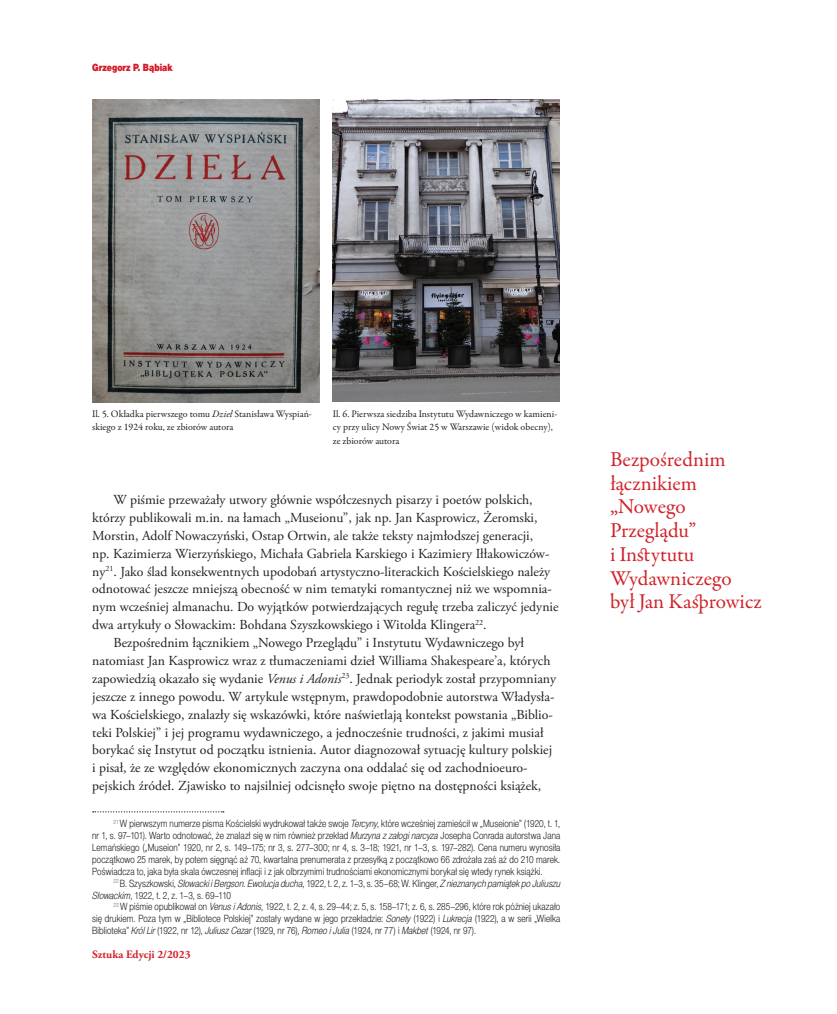
<style>
.page{position:relative;width:837px;height:1014px;background:#fff}
.page>*{position:absolute;margin:0;border:0;box-sizing:border-box;transform-origin:0 0}
.t1{font:21.25px/23.8px "Garamond Premr Pro";color:#d1232a}
.t2{font:13.75px "Adobe Garamond Pro";color:#231f20}
.t3{font:700 11.25px "Adobe Garamond Pro";color:#d1232a}
.t4{font:10px/11.9px "Switzer C Cnd EFN Light";letter-spacing:.01em;color:#231f20;text-align:justify}
.t5{font:10px/13.8px "Garamond Premr Pro";color:#231f20}
.t6{font:10px/11.9px "Switzer C Cnd EFN Light";letter-spacing:-.02em;color:#231f20}
.t7{font:10px "Switzer C Cnd EFN Black";color:#d61828}
.s1{font-style:italic}
</style>
<div class="page">
<svg style="left:93px;top:811px;width:131px;height:1px"></svg>
<img style="left:92px;top:99px;width:227px;height:303px">
<img style="left:332px;top:99px;width:227px;height:303px">
<p class="t7" style="left:92px;top:61px;width:82px">Grzegorz P. Bąbiak</p>
<p class="t5" style="left:92px;top:407px;width:221px">Il. 5. Okładka pierwszego tomu <span class="s1">Dzieł</span> Stanisława Wyspiań&shy;skiego z 1924 roku, ze zbiorów autora</p>
<p class="t5" style="left:332px;top:407px;width:226px">Il. 6. Pierwsza siedziba Instytutu Wydawniczego w kamieni&shy;cy przy ulicy Nowy Świat 25 w Warszawie (widok obecny), ze zbiorów autora</p>
<p class="t2" style="left:113px;top:491px;width:420px">W piśmie przeważały utwory głównie współczesnych pisarzy i poetów polskich,</p>
<p class="t2" style="left:92px;top:509px;width:446px">którzy publikowali m.in. na łamach „Museionu”, jak np. Jan Kasprowicz, Żeromski,</p>
<p class="t2" style="left:92px;top:527px;width:442px">Morstin, Adolf Nowaczyński, Ostap Ortwin, ale także teksty najmłodszej generacji,</p>
<p class="t2" style="left:92px;top:545px;width:458px">np. Kazimierza Wierzyńskiego, Michała Gabriela Karskiego i Kazimiery Iłłakowiczów-</p>
<p class="t2" style="left:92px;top:563px;width:459px">ny<sup>21</sup>. Jako ślad konsekwentnych upodobań artystyczno-literackich Kościelskiego należy</p>
<p class="t2" style="left:92px;top:580px;width:461px">odnotować jeszcze mniejszą obecność w nim tematyki romantycznej niż we wspomnia-</p>
<p class="t2" style="left:92px;top:598px;width:467px">nym wcześniej almanachu. Do wyjątków potwierdzających regułę trzeba zaliczyć jedynie</p>
<p class="t2" style="left:92px;top:616px;width:396px">dwa artykuły o Słowackim: Bohdana Szyszkowskiego i Witolda Klingera<sup>22</sup>.</p>
<p class="t2" style="left:113px;top:634px;width:412px">Bezpośrednim łącznikiem „Nowego Przeglądu” i Instytutu Wydawniczego był</p>
<p class="t2" style="left:92px;top:652px;width:459px">natomiast Jan Kasprowicz wraz z tłumaczeniami dzieł Williama Shakespeare’a, których</p>
<p class="t2" style="left:92px;top:670px;width:465px">zapowiedzią okazało się wydanie <span class="s1">Venus i Adonis</span><sup>23</sup>. Jednak periodyk został przypomniany</p>
<p class="t2" style="left:92px;top:688px;width:463px">jeszcze z innego powodu. W artykule wstępnym, prawdopodobnie autorstwa Władysła-</p>
<p class="t2" style="left:92px;top:706px;width:462px">wa Kościelskiego, znalazły się wskazówki, które naświetlają kontekst powstania „Biblio-</p>
<p class="t2" style="left:92px;top:723px;width:453px">teki Polskiej” i jej programu wydawniczego, a jednocześnie trudności, z jakimi musiał</p>
<p class="t2" style="left:92px;top:741px;width:461px">borykać się Instytut od początku istnienia. Autor diagnozował sytuację kultury polskiej</p>
<p class="t2" style="left:92px;top:759px;width:437px">i pisał, że ze względów ekonomicznych zaczyna ona oddalać się od zachodnioeuro-</p>
<p class="t2" style="left:92px;top:777px;width:450px">pejskich źródeł. Zjawisko to najsilniej odcisnęło swoje piętno na dostępności książek,</p>
<p class="t4" style="left:92px;top:817px;width:469px;text-indent:21px"><sup>21</sup> W pierwszym numerze pisma Kościelski wydrukował także swoje <span class="s1">Tercyny</span>, które wcześniej zamieścił w „Museionie” (1920, t. 1, nr 1, s. 97–101). Warto odnotować, że znalazł się w nim również przekład <span class="s1">Murzyna z załogi narcyza</span> Josepha Conrada autorstwa Jana Lemańskiego („Museion” 1920, nr 2, s. 149–175; nr 3, s. 277–300; nr 4, s. 3–18; 1921, nr 1–3, s. 197–282). Cena numeru wynosiła początkowo 25 marek, by potem sięgnąć aż 70, kwartalna prenumerata z przesyłką z początkowo 66 zdrożała zaś aż do 210 marek.<br>Poświadcza to, jaka była skala ówczesnej inflacji i z jak olbrzymimi trudnościami ekonomicznymi borykał się wtedy rynek książki.</p>
<p class="t6" style="left:92px;top:877px;width:469px;text-indent:21px"><sup>22</sup> B. Szyszkowski, <span class="s1">Słowacki i Bergson. Ewolucja ducha</span>, 1922, t. 2, z. 1–3, s. 35–68; W. Klinger, <span class="s1">Z nieznanych pamiątek po Juliuszu<br>Słowackim</span>, 1922, t. 2, z. 1–3, s. 69–110</p>
<p class="t4" style="left:92px;top:901px;width:469px;text-indent:21px"><sup>23</sup> W piśmie opublikował on <span class="s1">Venus i Adonis</span>, 1922, t. 2, z. 4, s. 29–44; z. 5, s. 158–171; z. 6, s. 285–296, które rok później ukazało się drukiem. Poza tym w „Bibliotece Polskiej” zostały wydane w jego przekładzie: <span class="s1">Sonety</span> (1922) i <span class="s1">Lukrecja</span> (1922), a w serii „Wielka Biblioteka” <span class="s1">Król Lir</span> (1922, nr 12), <span class="s1">Juliusz Cezar</span> (1929, nr 76), <span class="s1">Romeo i Julia</span> (1924, nr 77) i <span class="s1">Makbet</span> (1924, nr 97).</p>
<p class="t3" style="left:92px;top:948px;width:100px">Sztuka Edycji 2/2023</p>
<h1 class="t1" style="left:609px;top:447px;width:153px">Bezpośrednim łącznikiem „Nowego<br>Przeglądu”<br>i Instytutu<br>Wydawniczego<br>był Jan Kasprowicz</h1>
</div>
